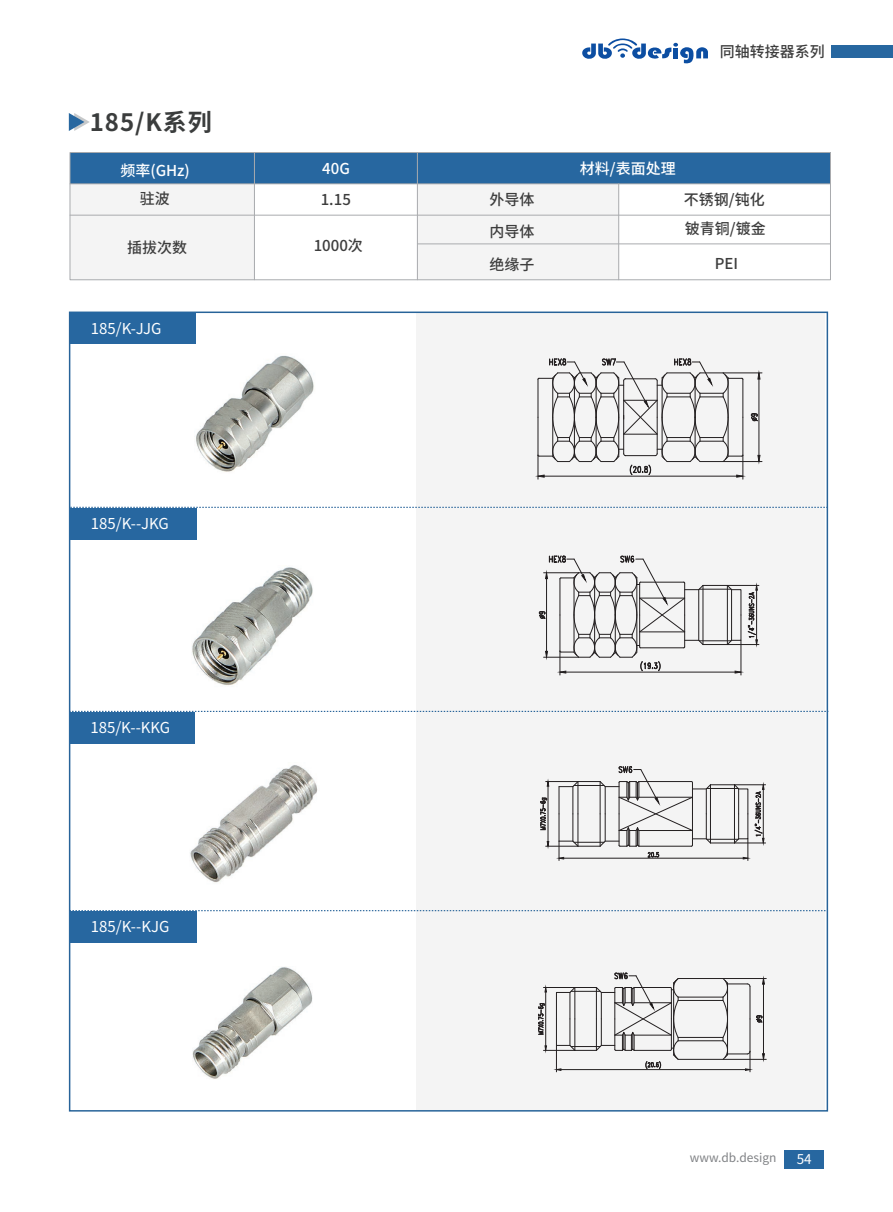
<style>
.page{position:relative;width:893px;height:1212px;background:#fff}
.page>*{position:absolute;margin:0;border:0;box-sizing:border-box;transform-origin:0 0}
.t1{font:700 24px "Noto Sans Hans";letter-spacing:.04em;color:#3b3d3d}
.t2{font:500 15px/31.2px "Noto Sans Hans";color:#3d3d3d}
.t3{font:15px "Noto Sans Hans";color:#fff}
.t4{font:500 15px "Noto Sans Hans";color:#fff}
.t5{font:13.5px "Noto Sans Hans";color:#fff}
.t6{font:12px "Noto Sans Hans";color:#808285}
</style>
<div class="page">
<div style="left:417px;top:313px;width:408px;height:798px;background:#f4f4f4"></div>
<svg style="left:582px;top:38px;width:126px;height:25px"></svg>
<div style="left:831px;top:45px;width:62px;height:13px;background:#2767a0"></div>
<div style="left:785px;top:1150px;width:39px;height:18px;background:#2767a0"></div>
<div style="left:70px;top:184px;width:185px;height:96px;background:#f4f4f4"></div>
<div style="left:417px;top:184px;width:202px;height:96px;background:#f4f4f4"></div>
<div style="left:70px;top:152px;width:760px;height:32px;background:#2767a0"></div>
<div style="left:70px;top:152px;width:761px;height:128px;border:1px solid #a9abae"></div>
<hr style="left:70px;top:215px;width:760px;height:1px;background:#a9abae">
<hr style="left:417px;top:243px;width:413px;height:1px;background:#a9abae">
<hr style="left:70px;top:183px;width:760px;height:1px;background:#a9abae">
<hr style="left:618px;top:184px;width:1px;height:96px;background:#a9abae">
<hr style="left:417px;top:152px;width:1px;height:128px;background:#a9abae">
<hr style="left:254px;top:152px;width:1px;height:128px;background:#a9abae">
<svg style="left:69px;top:113px;width:21px;height:18px"></svg>
<svg style="left:73px;top:507px;width:752px;height:1px"></svg>
<svg style="left:72px;top:711px;width:757px;height:1px"></svg>
<svg style="left:72px;top:910px;width:753px;height:1px"></svg>
<hr style="left:723px;top:373px;width:39px;height:1px;background:#231f20">
<hr style="left:723px;top:461px;width:39px;height:1px;background:#231f20">
<svg style="left:535px;top:358px;width:226px;height:121px"></svg>
<img style="left:196px;top:355px;width:118px;height:117px">
<img style="left:192px;top:567px;width:121px;height:119px">
<hr style="left:727px;top:644px;width:32px;height:1px;background:#231f20">
<hr style="left:727px;top:585px;width:32px;height:1px;background:#231f20">
<svg style="left:539px;top:555px;width:219px;height:120px"></svg>
<hr style="left:546px;top:846px;width:32px;height:1px;background:#231f20">
<hr style="left:546px;top:781px;width:32px;height:1px;background:#231f20">
<hr style="left:548px;top:786px;width:1px;height:55px;background:#231f20">
<svg style="left:547px;top:841px;width:2px;height:8px"></svg>
<svg style="left:547px;top:779px;width:2px;height:8px"></svg>
<svg style="left:540px;top:797px;width:7px;height:33px"></svg>
<svg style="left:556px;top:766px;width:209px;height:94px"></svg>
<img style="left:190px;top:765px;width:128px;height:118px">
<hr style="left:723px;top:1059px;width:43px;height:1px;background:#231f20">
<hr style="left:723px;top:978px;width:43px;height:1px;background:#231f20">
<svg style="left:553px;top:972px;width:212px;height:100px"></svg>
<hr style="left:543px;top:1050px;width:32px;height:1px;background:#231f20">
<hr style="left:543px;top:987px;width:32px;height:1px;background:#231f20">
<hr style="left:545px;top:992px;width:1px;height:54px;background:#231f20">
<svg style="left:544px;top:1045px;width:3px;height:8px"></svg>
<svg style="left:544px;top:984px;width:3px;height:8px"></svg>
<svg style="left:538px;top:1003px;width:7px;height:32px"></svg>
<img style="left:192px;top:967px;width:121px;height:112px">
<div style="left:70px;top:312px;width:125px;height:31px;background:#2767a0"></div>
<div style="left:70px;top:508px;width:127px;height:32px;background:#2767a0"></div>
<div style="left:70px;top:712px;width:125px;height:31px;background:#2767a0"></div>
<div style="left:69px;top:911px;width:128px;height:32px;background:#2767a0"></div>
<h1 class="t1" style="left:90px;top:109px;width:123px">185/K系列</h1>
<p class="t4" style="left:120px;top:162px;width:71px">频率(GHz)</p>
<p class="t2" style="left:140px;top:183px;width:31px">驻波</p>
<p class="t2" style="left:127px;top:232px;width:61px">插拔次数</p>
<p class="t3" style="left:91px;top:320px;width:72px">185/K-JJG</p>
<p class="t3" style="left:91px;top:515px;width:79px">185/K--JKG</p>
<p class="t3" style="left:90px;top:719px;width:81px">185/K--KKG</p>
<p class="t3" style="left:91px;top:918px;width:80px">185/K--KJG</p>
<p class="t4" style="left:322px;top:160px;width:29px">40G</p>
<p class="t2" style="left:321px;top:184px;width:32px">1.15</p>
<p class="t2" style="left:314px;top:230px;width:51px">1000次</p>
<p class="t2" style="left:489px;top:184px;width:46px">外导体内导体</p>
<p class="t2" style="left:489px;top:249px;width:46px">绝缘子</p>
<p class="t2" style="left:720px;top:36px;width:106px">同轴转接器系列</p>
<p class="t4" style="left:580px;top:160px;width:97px">材料/表面处理</p>
<p class="t2" style="left:684px;top:185px;width:83px;line-height:29.5px">不锈钢/钝化铍青铜/镀金</p>
<p class="t2" style="left:715px;top:249px;width:25px">PEI</p>
<p class="t6" style="left:690px;top:1150px;width:88px">www.db.design</p>
<p class="t5" style="left:797px;top:1152px;width:16px">54</p>
</div>
